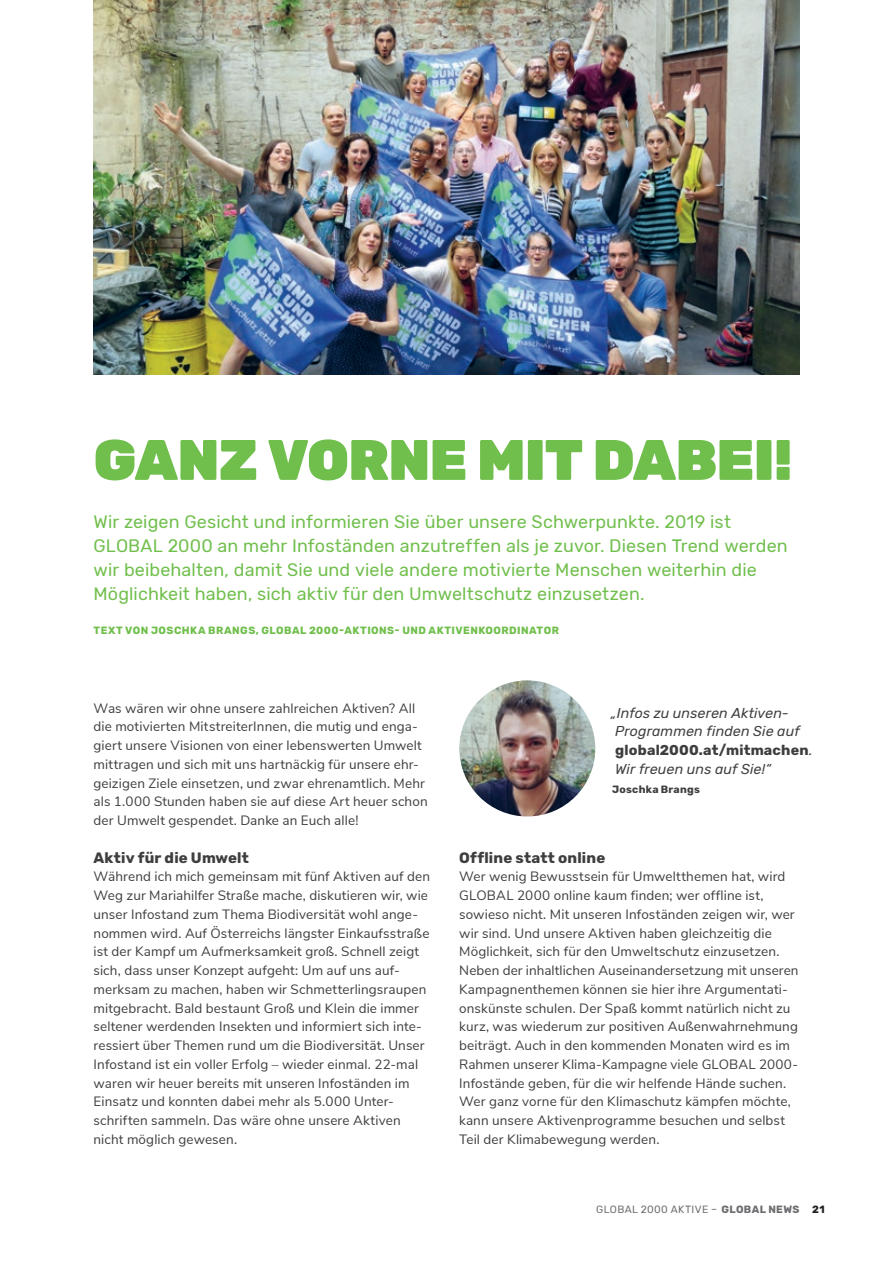
<style>
.page{position:relative;width:893px;height:1263px;background:#fff}
.page>*{position:absolute;margin:0;border:0;box-sizing:border-box;transform-origin:0 0}
.t1{font:900 57px "Rubik";letter-spacing:-.015em;color:#70bf4c}
.t2{font:18px/24px "Rubik";letter-spacing:.005em;color:#70bf4c}
.t3{font:700 15px "Rubik";letter-spacing:.01em;color:#3e3e3f}
.t4{font:italic 14.25px/18.8px "Rubik";letter-spacing:.005em;color:#3e3e3f}
.t5{font:13.5px/18.8px "Nunito Sans";letter-spacing:.01em;color:#3e3e3f}
.t6{font:700 10.5px "Rubik";letter-spacing:.045em;color:#70bf4c}
.t7{font:10.5px "Rubik";letter-spacing:.035em;color:#6c6d70}
.t8{font:700 10.5px "Rubik";letter-spacing:.025em;color:#3e3e3f}
.t9{font:700 10.5px "Rubik";color:#231f20}
.s1{font-weight:700;font-style:normal}
.s2{font-weight:700}
</style>
<div class="page">
<img style="left:94px;top:0;width:705px;height:374px">
<img style="left:459px;top:680px;width:136px;height:136px;border-radius:68px">
<h1 class="t1" style="left:94px;top:426px;width:700px">GANZ VORNE MIT DABEI!</h1>
<p class="t2" style="left:94px;top:510px;width:696px">Wir zeigen Gesicht und informieren Sie über unsere Schwerpunkte. 2019 ist GLOBAL 2000 an mehr Infoständen anzutreffen als je zuvor. Diesen Trend werden wir beibehalten, damit Sie und viele andere motivierte Menschen weiterhin die Möglichkeit haben, sich aktiv für den Umweltschutz einzusetzen.</p>
<p class="t6" style="left:94px;top:625px;width:467px">TEXT VON JOSCHKA BRANGS, GLOBAL 2000-AKTIONS- UND AKTIVENKOORDINATOR</p>
<p class="t5" style="left:94px;top:698px;width:336px">Was wären wir ohne unsere zahlreichen Aktiven? All die motivierten MitstreiterInnen, die mutig und enga&shy;giert unsere Visionen von einer lebenswerten Umwelt mittragen und sich mit uns hartnäckig für unsere ehr&shy;geizigen Ziele einsetzen, und zwar ehrenamtlich. Mehr als 1.000 Stunden haben sie auf diese Art heuer schon der Umwelt gespendet. Danke an Euch alle!</p>
<p class="t3" style="left:94px;top:849px;width:157px">Aktiv für die Umwelt</p>
<p class="t5" style="left:94px;top:866px;width:338px">Während ich mich gemeinsam mit fünf Aktiven auf den Weg zur Mariahilfer Straße mache, diskutieren wir, wie unser Infostand zum Thema Biodiversität wohl ange&shy;nommen wird. Auf Österreichs längster Einkaufsstraße ist der Kampf um Aufmerksamkeit groß. Schnell zeigt sich, dass unser Konzept aufgeht: Um auf uns auf&shy;merksam zu machen, haben wir Schmetterlingsraupen mitgebracht. Bald bestaunt Groß und Klein die immer seltener werdenden Insekten und informiert sich inte&shy;ressiert über Themen rund um die Biodiversität. Unser Infostand ist ein voller Erfolg – wieder einmal. 22-mal waren wir heuer bereits mit unseren Infoständen im Einsatz und konnten dabei mehr als 5.000 Unter&shy;schriften sammeln. Das wäre ohne unsere Aktiven nicht möglich gewesen.</p>
<p class="t4" style="left:615px;top:704px;width:199px;text-indent:-5px">„Infos zu unseren Aktiven-<br>Programmen finden Sie auf <span class="s1">global2000.at/mitmachen</span>.<br>Wir freuen uns auf Sie!“</p>
<p class="t8" style="left:612px;top:783px;width:89px">Joschka Brangs</p>
<p class="t3" style="left:459px;top:849px;width:148px">Offline statt online</p>
<p class="t5" style="left:459px;top:866px;width:341px">Wer wenig Bewusstsein für Umweltthemen hat, wird GLOBAL 2000 online kaum finden; wer offline ist, sowieso nicht. Mit unseren Infoständen zeigen wir, wer wir sind. Und unsere Aktiven haben gleichzeitig die Möglichkeit, sich für den Umweltschutz einzusetzen.<br>Neben der inhaltlichen Auseinandersetzung mit unseren Kampagnenthemen können sie hier ihre Argumentati&shy;onskünste schulen. Der Spaß kommt natürlich nicht zu kurz, was wiederum zur positiven Außenwahrnehmung beiträgt. Auch in den kommenden Monaten wird es im Rahmen unserer Klima-Kampagne viele GLOBAL 2000- Infostände geben, für die wir helfende Hände suchen.<br>Wer ganz vorne für den Klimaschutz kämpfen möchte, kann unsere Aktivenprogramme besuchen und selbst Teil der Klimabewegung werden.</p>
<p class="t7" style="left:596px;top:1203px;width:205px">GLOBAL 2000 AKTIVE – <span class="s2">GLOBAL NEWS</span></p>
<p class="t9" style="left:812px;top:1203px;width:14px">21</p>
</div>
